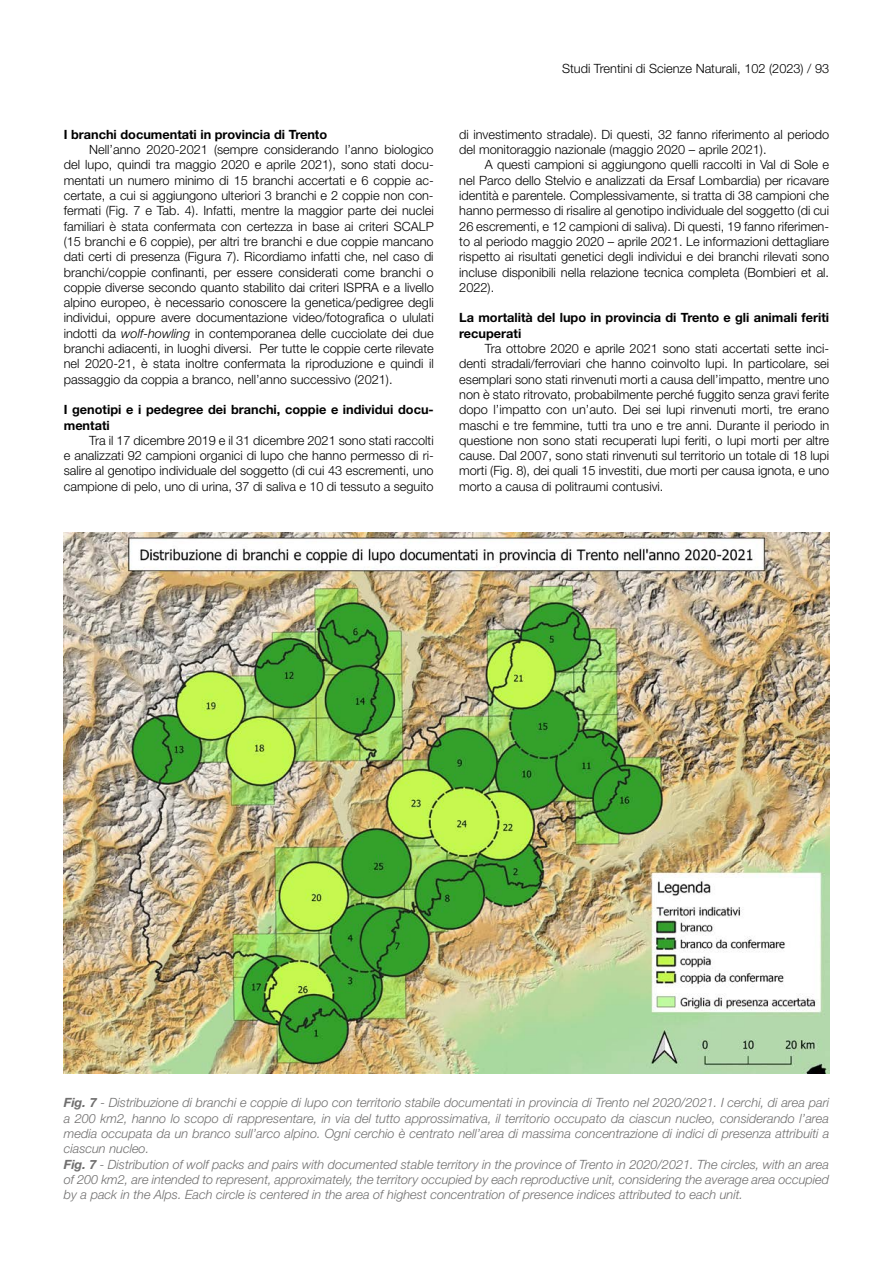
<style>
.page{position:relative;width:893px;height:1263px;background:#fff}
.page>*{position:absolute;margin:0;border:0;box-sizing:border-box;transform-origin:0 0}
.t1{font:300 12.75px/15.3px "Helvetica Neue LT Std";color:#000;text-align:justify}
.t2{font:italic 300 12.75px/15.3px "Helvetica Neue LT Std";color:#706f6f}
.t3{font:700 12.75px/15.3px "Helvetica Neue LT Std";color:#000}
.s1{font-style:italic}
.s2{font-weight:700}
</style>
<div class="page">
<img style="left:64px;top:532px;width:765px;height:542px">
<p class="t3" style="left:64px;top:126px;width:265px">I branchi documentati in provincia di Trento</p>
<p class="t1" style="left:64px;top:142px;width:371px;text-indent:26px">Nell’anno 2020-2021 (sempre considerando l’anno biologico del lupo, quindi tra maggio 2020 e aprile 2021), sono stati docu&shy;mentati un numero minimo di 15 branchi accertati e 6 coppie ac&shy;certate, a cui si aggiungono ulteriori 3 branchi e 2 coppie non con&shy;fermati (Fig. 7 e Tab. 4). Infatti, mentre la maggior parte dei nuclei familiari è stata confermata con certezza in base ai criteri SCALP (15 branchi e 6 coppie), per altri tre branchi e due coppie mancano dati certi di presenza (Figura 7). Ricordiamo infatti che, nel caso di branchi/coppie confinanti, per essere considerati come branchi o coppie diverse secondo quanto stabilito dai criteri ISPRA e a livello alpino europeo, è necessario conoscere la genetica/pedigree degli individui, oppure avere documentazione video/fotografica o ululati indotti da <span class="s1">wolf-howling</span> in contemporanea delle cucciolate dei due branchi adiacenti, in luoghi diversi. Per tutte le coppie certe rilevate nel 2020-21, è stata inoltre confermata la riproduzione e quindi il passaggio da coppia a branco, nell’anno successivo (2021).</p>
<p class="t3" style="left:64px;top:402px;width:371px">I genotipi e i pedegree dei branchi, coppie e individui docu&shy;mentati</p>
<p class="t1" style="left:64px;top:432px;width:371px;text-indent:26px">Tra il 17 dicembre 2019 e il 31 dicembre 2021 sono stati raccolti e analizzati 92 campioni organici di lupo che hanno permesso di ri&shy;salire al genotipo individuale del soggetto (di cui 43 escrementi, uno campione di pelo, uno di urina, 37 di saliva e 10 di tessuto a seguito</p>
<p class="t1" style="left:562px;top:60px;width:269px">Studi Trentini di Scienze Naturali, 102 (2023) / 93</p>
<p class="t1" style="left:459px;top:126px;width:371px">di investimento stradale). Di questi, 32 fanno riferimento al periodo del monitoraggio nazionale (maggio 2020 – aprile 2021).</p>
<p class="t1" style="left:459px;top:157px;width:371px;text-indent:26px">A questi campioni si aggiungono quelli raccolti in Val di Sole e nel Parco dello Stelvio e analizzati da Ersaf Lombardia) per ricavare identità e parentele. Complessivamente, si tratta di 38 campioni che hanno permesso di risalire al genotipo individuale del soggetto (di cui 26 escrementi, e 12 campioni di saliva). Di questi, 19 fanno riferimen&shy;to al periodo maggio 2020 – aprile 2021. Le informazioni dettagliare rispetto ai risultati genetici degli individui e dei branchi rilevati sono incluse disponibili nella relazione tecnica completa (Bombieri et al.<br>2022).</p>
<p class="t3" style="left:459px;top:310px;width:371px">La mortalità del lupo in provincia di Trento e gli animali feriti recuperati</p>
<p class="t1" style="left:459px;top:341px;width:371px;text-indent:26px">Tra ottobre 2020 e aprile 2021 sono stati accertati sette inci&shy;denti stradali/ferroviari che hanno coinvolto lupi. In particolare, sei esemplari sono stati rinvenuti morti a causa dell’impatto, mentre uno non è stato ritrovato, probabilmente perché fuggito senza gravi ferite dopo l’impatto con un’auto. Dei sei lupi rinvenuti morti, tre erano maschi e tre femmine, tutti tra uno e tre anni. Durante il periodo in questione non sono stati recuperati lupi feriti, o lupi morti per altre cause. Dal 2007, sono stati rinvenuti sul territorio un totale di 18 lupi morti (Fig. 8), dei quali 15 investiti, due morti per causa ignota, e uno morto a causa di politraumi contusivi.</p>
<p class="t2" style="left:64px;top:1095px;width:767px"><span class="s2">Fig. 7</span> - Distribuzione di branchi e coppie di lupo con territorio stabile documentati in provincia di Trento nel 2020/2021. I cerchi, di area pari a 200 km2, hanno lo scopo di rappresentare, in via del tutto approssimativa, il territorio occupato da ciascun nucleo, considerando l’area media occupata da un branco sull’arco alpino. Ogni cerchio è centrato nell’area di massima concentrazione di indici di presenza attribuiti a ciascun nucleo.<br><span class="s2">Fig. 7</span> - Distribution of wolf packs and pairs with documented stable territory in the province of Trento in 2020/2021. The circles, with an area of 200 km2, are intended to represent, approximately, the territory occupied by each reproductive unit, considering the average area occupied by a pack in the Alps. Each circle is centered in the area of highest concentration of presence indices attributed to each unit.</p>
</div>
